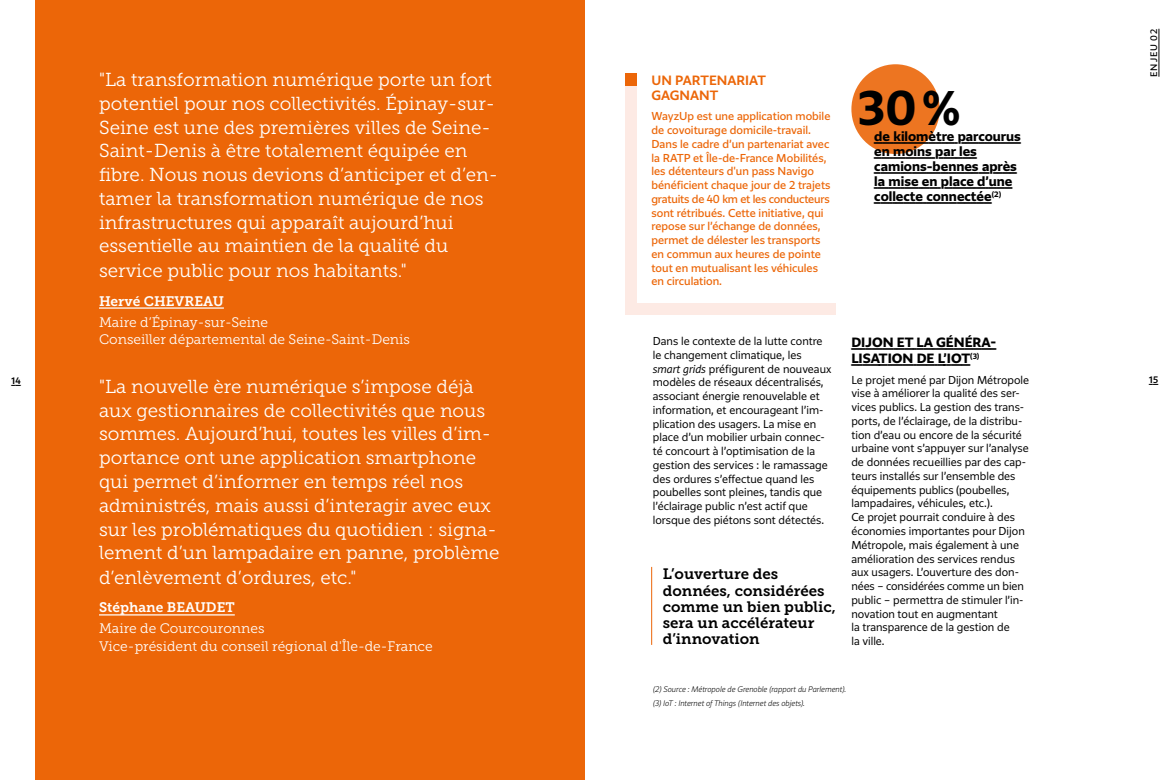
<style>
.page{position:relative;width:1170px;height:780px;background:#fff}
.page>*{position:absolute;margin:0;border:0;box-sizing:border-box;transform-origin:0 0}
.t1{font:700 45px "Grand Paris";color:#000}
.t2{font:18.75px/23.9px "Museo Slab 300";color:#fff}
.t3{font:15px/16.2px "Museo Slab 700";color:#000}
.t4{font:13.75px/17.5px "Museo Slab 300";color:#fff}
.t5{font:13.75px "Museo Slab 700";color:#fff}
.t6{font:700 12.5px/15px "Grand Paris Und";color:#000}
.t7{font:500 12.5px/15px "Grand Paris";color:#ec6608}
.t8{font:300 10.62px/13.8px "Grand Paris";color:#000}
.t9{font:10.62px/13.8px "Grand Paris";color:#ec6608}
.t10{font:8.75px "Grand Paris";letter-spacing:.09em;color:#000}
.t11{font:500 8.75px "Grand Paris Und";color:#000}
.t12{font:italic 300 expanded 7.5px/13.5px "Grand Paris";color:#000}
.s1{font-style:italic}
</style>
<div class="page">
<div style="left:625px;top:73px;width:210px;height:242px;background:#fdeae4"></div>
<div style="left:625px;top:73px;width:12px;height:12px;background:#ec6608"></div>
<hr style="left:1158px;top:29px;width:1px;height:48px;background:#000">
<div style="left:35px;top:0;width:550px;height:780px;background:#ec6608"></div>
<hr style="left:99px;top:307px;width:125px;height:1px;background:#fff">
<hr style="left:99px;top:614px;width:136px;height:1px;background:#fff">
<div style="left:637px;top:71px;width:199px;height:232px;background:#fff"></div>
<hr style="left:651px;top:567px;width:1px;height:78px;background:#ec6608">
<div style="left:851px;top:64px;width:88px;height:90px;background:#ed7521;border-radius:50%"></div>
<p class="t10" style="left:1148px;top:77px;width:49px;rotate:-90deg">ENJEU 02</p>
<p class="t2" style="left:99px;top:68px;width:400px">"La transformation numérique porte un fort potentiel pour nos collectivités. Épinay-sur-Seine est une des premières villes de Seine-Saint-Denis à être totalement équipée en fibre. Nous nous devions d’anticiper et d’en&shy;tamer la transformation numérique de nos infrastructures qui apparaît aujourd’hui essentielle au maintien de la qualité du service public pour nos habitants."</p>
<p class="t5" style="left:99px;top:293px;width:126px">Hervé CHEVREAU</p>
<p class="t4" style="left:99px;top:313px;width:312px">Maire d’Épinay-sur-Seine<br>Conseiller départemental de Seine-Saint-Denis</p>
<p class="t2" style="left:99px;top:374px;width:402px">"La nouvelle ère numérique s’impose déjà aux gestionnaires de collectivités que nous sommes. Aujourd’hui, toutes les villes d’im&shy;portance ont une application smartphone qui permet d’informer en temps réel nos administrés, mais aussi d’interagir avec eux sur les problématiques du quotidien : signa&shy;lement d’un lampadaire en panne, problème d’enlèvement d’ordures, etc."</p>
<p class="t5" style="left:99px;top:599px;width:137px">Stéphane BEAUDET</p>
<p class="t4" style="left:99px;top:620px;width:335px">Maire de Courcouronnes<br>Vice-président du conseil régional d'Île-de-France</p>
<p class="t7" style="left:651px;top:72px;width:116px">UN PARTENARIAT<br>GAGNANT</p>
<p class="t9" style="left:651px;top:109px;width:180px">WayzUp est une application mobile de covoiturage domicile--travail.<br>Dans le cadre d’un partenariat avec la RATP et Île-de-France Mobilités, les détenteurs d'un pass Navigo bénéficient chaque jour de 2 trajets gratuits de 40 km et les conducteurs sont rétribués. Cette initiative, qui repose sur l’échange de données, permet de délester les transports en commun aux heures de pointe tout en mutualisant les véhicules en circulation.</p>
<h1 class="t1" style="left:857px;top:78px;width:104px">30%</h1>
<p class="t6" style="left:874px;top:129px;width:148px">de kilomètre parcourus en moins par les camions-bennes après la mise en place d’une collecte connectée<sup>(2)</sup></p>
<p class="t8" style="left:652px;top:334px;width:180px">Dans le contexte de la lutte contre le changement climatique, les <span class="s1">smart grids</span> préfigurent de nouveaux modèles de réseaux décentralisés, associant énergie renouvelable et information, et encourageant l’im&shy;plication des usagers. La mise en place d’un mobilier urbain connec&shy;té concourt à l’optimisation de la gestion des services : le ramassage des ordures s’effectue quand les poubelles sont pleines, tandis que l’éclairage public n’est actif que lorsque des piétons sont détectés.</p>
<p class="t6" style="left:851px;top:333px;width:147px;line-height:16.2px">DIJON ET LA GÉNÉRA-<br>LISATION DE L’IOT<sup>(3)</sup></p>
<p class="t8" style="left:851px;top:372px;width:179px">Le projet mené par Dijon Métropole vise à améliorer la qualité des ser&shy;vices publics. La gestion des trans&shy;ports, de l’éclairage, de la distribu&shy;tion d’eau ou encore de la sécurité urbaine vont s’appuyer sur l’analyse de données recueillies par des cap&shy;teurs installés sur l’ensemble des équipements publics (poubelles, lampadaires, véhicules, etc.).<br>Ce projet pourrait conduire à des économies importantes pour Dijon Métropole, mais également à une amélioration des services rendus aux usagers. L’ouverture des don&shy;nées – considérées comme un bien public – permettra de stimuler l’in----- novation tout en augmentant<br>la transparence de la gestion de<br>la ville.</p>
<p class="t11" style="left:11px;top:374px;width:11px">14</p>
<p class="t11" style="left:1148px;top:374px;width:11px">15</p>
<h3 class="t3" style="left:662px;top:566px;width:174px">L’ouverture des données, considérées comme un bien public, sera un accélérateur d’innovation</h3>
<p class="t12" style="left:653px;top:682px;width:194px">(2) Source : Métropole de Grenoble (rapport du Parlement). (3) IoT : Internet of Things (Internet des objets).</p>
</div>
